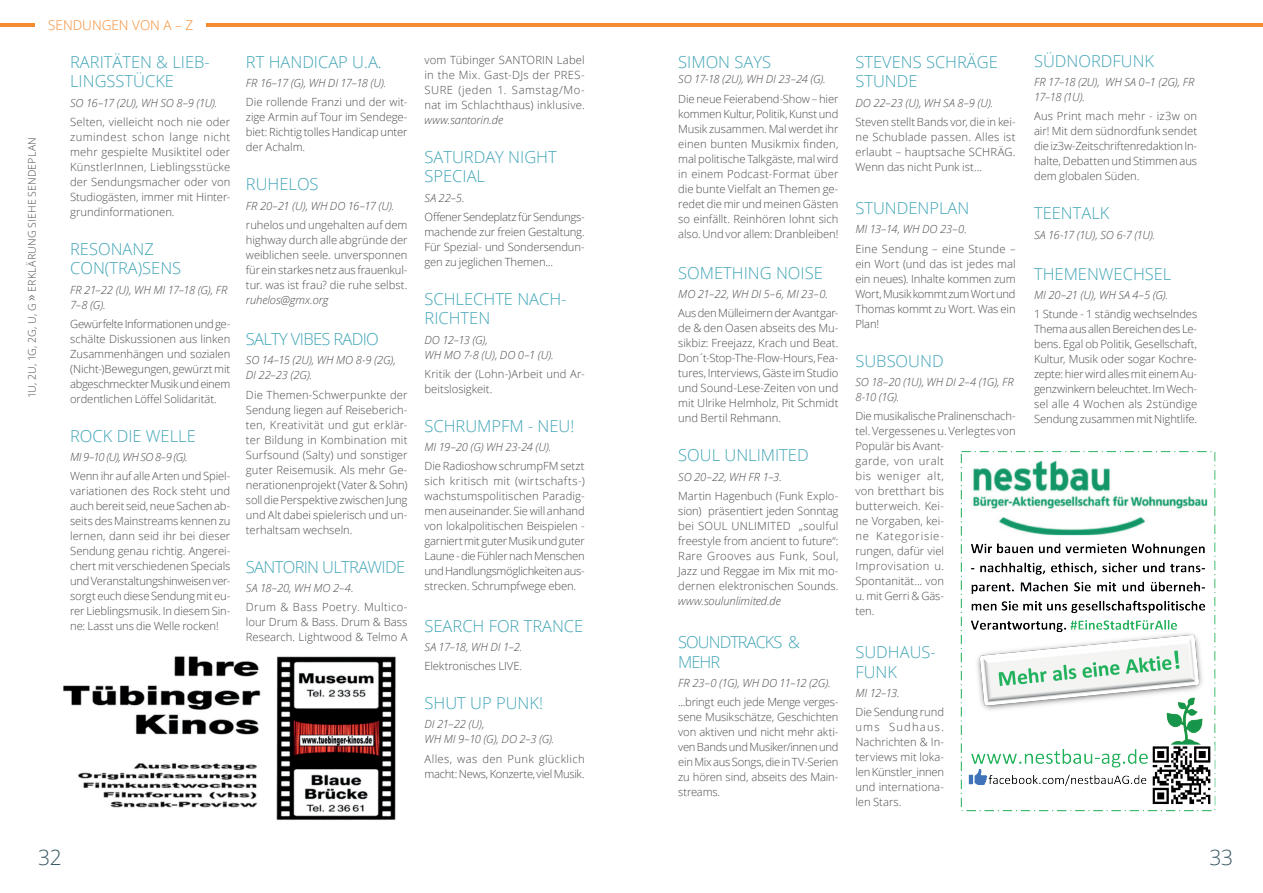
<style>
.page{position:relative;width:1263px;height:893px;background:#fff}
.page>*{position:absolute;margin:0;border:0;box-sizing:border-box;transform-origin:0 0}
.t1{font:300 21px "Open Sans";color:#395763}
.t2{font:300 16.5px/19.5px "Open Sans";color:#42a5b7}
.t3{font:300 16.5px "Open Sans";letter-spacing:-.04em;color:#42a5b7}
.t4{font:300 16.5px/19.5px "Open Sans";letter-spacing:-.06em;color:#42a5b7}
.t5{font:300 13.5px "Open Sans";color:#f58b32}
.t6{font:300 11.25px/15px "Open Sans";letter-spacing:-.005em;color:#4b4c4d;text-align:justify}
.t7{font:italic 300 11.25px/15px "Open Sans";letter-spacing:-.01em;color:#4b4c4d}
.t8{font:italic 300 11.25px "Open Sans";letter-spacing:-.07em;color:#4b4c4d}
.t9{font:italic 300 11.25px/15px "Open Sans";letter-spacing:-.035em;color:#4b4c4d}
.t10{font:300 10.5px "Open Sans";letter-spacing:.02em;color:#4b4c4d}
.s1{font-size:15px}
</style>
<div class="page">
<img style="left:960px;top:451px;width:256px;height:361px">
<img style="left:63px;top:656px;width:333px;height:164px">
<hr style="left:0;top:23px;width:1263px;height:3px;background:#f58b32">
<div style="left:35px;top:13px;width:171px;height:20px;background:#fff"></div>
<p class="t10" style="left:25px;top:398px;width:263px;rotate:-90deg">1U, 2U, 1G, 2G, U, G <span class="s1">»</span> ERKLÄRUNG SIEHE SENDEPLAN</p>
<p class="t5" style="left:48px;top:16px;width:146px">SENDUNGEN VON A – Z</p>
<h2 class="t2" style="left:70px;top:52px;width:141px">RARITÄTEN &amp; LIEB-<br>LINGSSTÜCKE</h2>
<p class="t7" style="left:70px;top:95px;width:149px">SO 16–17 (2U), WH SO 8–9 (1U).</p>
<p class="t6" style="left:70px;top:114px;width:162px">Selten, vielleicht noch nie oder zumindest schon lange nicht mehr gespielte Musiktitel oder KünstlerInnen, Lieblingsstücke der Sendungsmacher oder von Studiogästen, immer mit Hinter&shy;grundinformationen.</p>
<h2 class="t2" style="left:70px;top:239px;width:113px">RESONANZ<br>CON(TRA)SENS</h2>
<p class="t7" style="left:70px;top:282px;width:159px">FR 21–22 (U), WH MI 17–18 (G), FR<br>7–8 (G).</p>
<p class="t6" style="left:70px;top:316px;width:162px">Gewürfelte Informationen und ge&shy;schälte Diskussionen aus linken Zusammenhängen und sozialen (Nicht-)Bewegungen, gewürzt mit abgeschmeckter Musik und einem ordentlichen Löffel Solidarität.</p>
<h2 class="t2" style="left:70px;top:426px;width:127px">ROCK DIE WELLE</h2>
<p class="t7" style="left:70px;top:449px;width:119px">MI 9–10 (U), WH SO 8–9 (G).</p>
<p class="t6" style="left:70px;top:469px;width:162px">Wenn ihr auf alle Arten und Spiel&shy;variationen des Rock steht und auch bereit seid, neue Sachen ab&shy;seits des Mainstreams kennen zu lernen, dann seid ihr bei dieser Sendung genau richtig. Angerei&shy;chert mit verschiedenen Specials und Veranstaltungshinweisen ver&shy;sorgt euch diese Sendung mit eu&shy;rer Lieblingsmusik. In diesem Sin&shy;ne: Lasst uns die Welle rocken!</p>
<h2 class="t2" style="left:246px;top:52px;width:137px">RT HANDICAP U.A.</h2>
<p class="t8" style="left:246px;top:75px;width:142px">FR 16–17 (G), WH DI 17–18 (U).</p>
<p class="t6" style="left:246px;top:95px;width:163px">Die rollende Franzi und der wit&shy;zige Armin auf Tour im Sendege&shy;biet: Richtig tolles Handicap unter der Achalm.</p>
<h2 class="t2" style="left:246px;top:174px;width:74px">RUHELOS</h2>
<p class="t7" style="left:246px;top:198px;width:150px">FR 20–21 (U), WH DO 16–17 (U).</p>
<p class="t6" style="left:246px;top:217px;width:163px">ruhelos und ungehalten auf dem highway durch alle abgründe der weiblichen seele. unversponnen für ein starkes netz aus frauenkul&shy;tur. was ist frau? die ruhe selbst.</p>
<p class="t7" style="left:246px;top:292px;width:84px">ruhelos@gmx.org</p>
<h2 class="t3" style="left:246px;top:328px;width:134px">SALTY VIBES RADIO</h2>
<p class="t7" style="left:246px;top:352px;width:151px">SO 14–15 (2U), WH MO 8-9 (2G),<br>DI 22–23 (2G).</p>
<p class="t6" style="left:246px;top:387px;width:163px">Die Themen-Schwerpunkte der Sendung liegen auf Reiseberich&shy;ten, Kreativität und gut erklär&shy;ter Bildung in Kombination mit Surfsound (Salty) und sonstiger guter Reisemusik. Als mehr Ge&shy;nerationenprojekt (Vater &amp; Sohn) soll die Perspektive zwischen Jung und Alt dabei spielerisch und un&shy;terhaltsam wechseln.</p>
<h2 class="t3" style="left:246px;top:555px;width:161px">SANTORIN ULTRAWIDE</h2>
<p class="t7" style="left:246px;top:580px;width:109px">SA 18–20, WH MO 2–4.</p>
<p class="t6" style="left:246px;top:599px;width:163px">Drum &amp; Bass Poetry. Multico&shy;lour Drum &amp; Bass. Drum &amp; Bass Research. Lightwood &amp; Telmo A</p>
<p class="t6" style="left:424px;top:52px;width:162px">vom Tübinger SANTORIN Label in the Mix. Gast-DJs der PRES-SURE (jeden 1. Samstag/Mo&shy;nat im Schlachthaus) inklusive.</p>
<p class="t7" style="left:424px;top:112px;width:80px">www.santorin.de</p>
<h2 class="t2" style="left:424px;top:147px;width:134px">SATURDAY NIGHT<br>SPECIAL</h2>
<p class="t7" style="left:424px;top:190px;width:42px">SA 22–5.</p>
<p class="t6" style="left:424px;top:209px;width:162px">Offener Sendeplatz für Sendungs&shy;machende zur freien Gestaltung.<br>Für Spezial- und Sondersendun&shy;gen zu jeglichen Themen...</p>
<h2 class="t2" style="left:424px;top:289px;width:144px">SCHLECHTE NACH-<br>RICHTEN</h2>
<p class="t7" style="left:424px;top:332px;width:131px">DO 12–13 (G),<br>WH MO 7-8 (U), DO 0–1 (U).</p>
<p class="t6" style="left:424px;top:366px;width:162px">Kritik der (Lohn-)Arbeit und Ar&shy;beitslosigkeit.</p>
<h2 class="t2" style="left:424px;top:416px;width:151px">SCHRUMPFM - NEU!</h2>
<p class="t7" style="left:424px;top:439px;width:128px">MI 19–20 (G) WH 23-24 (U).</p>
<p class="t6" style="left:424px;top:459px;width:162px">Die Radioshow schrumpFM setzt sich kritisch mit (wirtschafts-) wachstumspolitischen Paradig&shy;men auseinander. Sie will anhand von lokalpolitischen Beispielen - garniert mit guter Musik und guter Laune - die Fühler nach Menschen und Handlungsmöglichkeiten aus&shy;strecken. Schrumpfwege eben.</p>
<h2 class="t2" style="left:424px;top:615px;width:160px">SEARCH FOR TRANCE</h2>
<p class="t7" style="left:424px;top:639px;width:100px">SA 17–18, WH DI 1–2.</p>
<p class="t6" style="left:424px;top:658px;width:99px">Elektronisches LIVE.</p>
<h2 class="t2" style="left:424px;top:693px;width:120px">SHUT UP PUNK!</h2>
<p class="t7" style="left:424px;top:716px;width:132px">DI 21–22 (U),<br>WH MI 9–10 (G), DO 2–3 (G).</p>
<p class="t6" style="left:424px;top:751px;width:162px">Alles, was den Punk glücklich macht: News, Konzerte, viel Musik.</p>
<h2 class="t2" style="left:678px;top:52px;width:94px">SIMON SAYS</h2>
<p class="t7" style="left:678px;top:71px;width:149px">SO 17-18 (2U), WH DI 23–24 (G).</p>
<p class="t6" style="left:678px;top:91px;width:162px">Die neue Feierabend-Show – hier kommen Kultur, Politik, Kunst und Musik zusammen. Mal werdet ihr einen bunten Musikmix finden, mal politische Talkgäste, mal wird in einem Podcast-Format über die bunte Vielfalt an Themen ge&shy;redet die mir und meinen Gästen so einfällt. Reinhören lohnt sich also. Und vor allem: Dranbleiben!</p>
<h2 class="t2" style="left:678px;top:263px;width:146px">SOMETHING NOISE</h2>
<p class="t7" style="left:678px;top:286px;width:151px">MO 21–22, WH DI 5–6, MI 23–0.</p>
<p class="t6" style="left:678px;top:305px;width:162px">Aus den Mülleimern der Avantgar&shy;de &amp; den Oasen abseits des Mu&shy;sikbiz: Freejazz, Krach und Beat.<br>Don´t-Stop-The-Flow-Hours, Fea&shy;tures, Interviews, Gäste im Studio und Sound-Lese-Zeiten von und mit Ulrike Helmholz, Pit Schmidt und Bertil Rehmann.</p>
<h2 class="t2" style="left:678px;top:445px;width:132px">SOUL UNLIMITED</h2>
<p class="t7" style="left:678px;top:468px;width:105px">SO 20–22, WH FR 1–3.</p>
<p class="t6" style="left:678px;top:488px;width:162px">Martin Hagenbuch (Funk Explo&shy;sion) präsentiert jeden Sonntag bei SOUL UNLIMITED „soulful freestyle from ancient to future“:<br>Rare Grooves aus Funk, Soul, Jazz und Reggae im Mix mit mo&shy;dernen elektronischen Sounds.</p>
<p class="t7" style="left:678px;top:593px;width:104px">www.soulunlimited.de</p>
<h2 class="t4" style="left:678px;top:632px;width:123px">SOUNDTRACKS &amp;<br>MEHR</h2>
<p class="t7" style="left:678px;top:675px;width:154px">FR 23–0 (1G), WH DO 11–12 (2G).</p>
<p class="t6" style="left:678px;top:694px;width:162px">...bringt euch jede Menge verges&shy;sene Musikschätze, Geschichten von aktiven und nicht mehr akti&shy;ven Bands und Musiker/innen und ein Mix aus Songs, die in TV-Serien zu hören sind, abseits des Main&shy;streams.</p>
<h2 class="t2" style="left:855px;top:52px;width:144px">STEVENS SCHRÄGE<br>STUNDE</h2>
<p class="t7" style="left:855px;top:95px;width:140px">DO 22–23 (U), WH SA 8–9 (U).</p>
<p class="t6" style="left:855px;top:114px;width:162px">Steven stellt Bands vor, die in kei&shy;ne Schublade passen. Alles ist erlaubt – hauptsache SCHRÄG.<br>Wenn das nicht Punk ist…</p>
<h2 class="t2" style="left:855px;top:198px;width:115px">STUNDENPLAN</h2>
<p class="t7" style="left:855px;top:221px;width:113px">MI 13–14, WH DO 23–0.</p>
<p class="t6" style="left:855px;top:241px;width:162px">Eine Sendung – eine Stunde – ein Wort (und das ist jedes mal ein neues). Inhalte kommen zum Wort, Musik kommt zum Wort und Thomas kommt zu Wort. Was ein Plan!</p>
<h2 class="t2" style="left:855px;top:350px;width:90px">SUBSOUND</h2>
<p class="t9" style="left:855px;top:374px;width:160px">SO 18–20 (1U), WH DI 2–4 (1G), FR<br>8-10 (1G).</p>
<p class="t6" style="left:855px;top:408px;width:162px;text-align:left">Die musikalische Pralinenschach&shy;tel. Vergessenes u. Verlegtes von<br>Populär bis Avant-<br>garde, von uralt<br>bis weniger alt,<br>von bretthart bis<br>butterweich. Kei-<br>ne Vorgaben, kei-<br>ne Kategorisie-<br>rungen, dafür viel<br>Improvisation u.<br>Spontanität... von<br>u. mit Gerri &amp; Gäs-<br>ten.</p>
<h2 class="t2" style="left:855px;top:642px;width:82px">SUDHAUS-<br>FUNK</h2>
<p class="t7" style="left:855px;top:685px;width:46px">MI 12–13.</p>
<p class="t6" style="left:855px;top:705px;width:90px">Die Sendung rund ums Sudhaus.<br>Nachrichten &amp; In&shy;terviews mit loka&shy;len Künstler_innen und internationa&shy;len Stars.</p>
<h2 class="t2" style="left:1034px;top:51px;width:122px">SÜDNORDFUNK</h2>
<p class="t7" style="left:1034px;top:74px;width:162px">FR 17–18 (2U), WH SA 0–1 (2G), FR<br>17–18 (1U).</p>
<p class="t6" style="left:1034px;top:108px;width:165px">Aus Print mach mehr - iz3w on air! Mit dem südnordfunk sendet die iz3w-Zeitschriftenredaktion In&shy;halte, Debatten und Stimmen aus dem globalen Süden.</p>
<h2 class="t2" style="left:1034px;top:203px;width:77px">TEENTALK</h2>
<p class="t8" style="left:1034px;top:227px;width:123px">SA 16-17 (1U), SO 6-7 (1U).</p>
<h2 class="t2" style="left:1034px;top:264px;width:139px">THEMENWECHSEL</h2>
<p class="t7" style="left:1034px;top:287px;width:136px">MI 20–21 (U), WH SA 4–5 (G).</p>
<p class="t6" style="left:1034px;top:306px;width:165px">1 Stunde - 1 ständig wechselndes Thema aus allen Bereichen des Le&shy;bens. Egal ob Politik, Gesellschaft, Kultur, Musik oder sogar Kochre&shy;zepte: hier wird alles mit einem Au&shy;genzwinkern beleuchtet. Im Wech&shy;sel alle 4 Wochen als 2stündige Sendung zusammen mit Nightlife.</p>
<h1 class="t1" style="left:38px;top:843px;width:25px">32</h1>
<h1 class="t1" style="left:1209px;top:843px;width:25px">33</h1>
</div>
